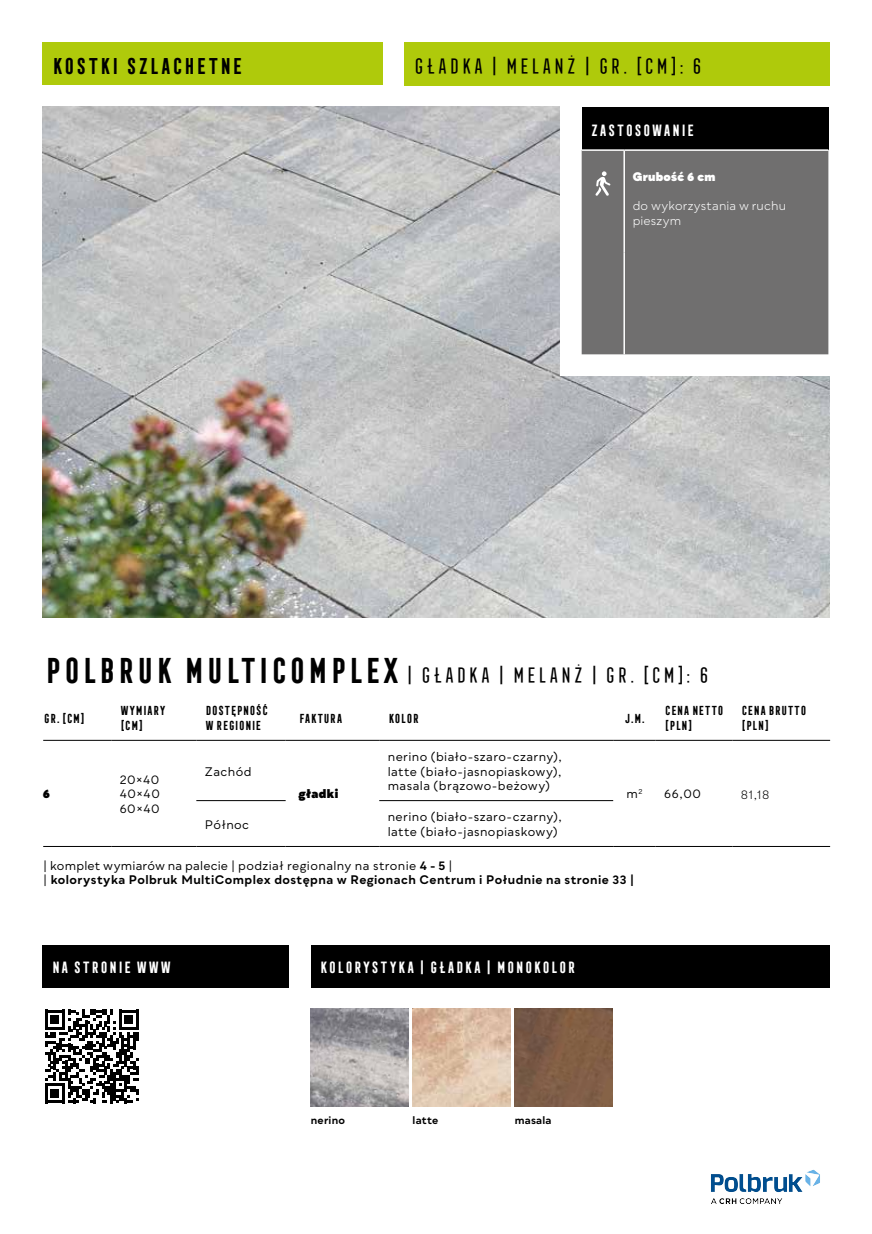
<style>
.page{position:relative;width:872px;height:1234px;background:#fff}
.page>*{position:absolute;margin:0;border:0;box-sizing:border-box;transform-origin:0 0}
.t1{font:21px "Frontage Condensed";letter-spacing:.01em;color:#000}
.t2{font:700 21px "Frontage Condensed";letter-spacing:.015em;color:#000}
.t3{font:700 15px "Frontage Condensed";letter-spacing:.03em;color:#fff}
.t4{font:12px/14.4px "Qualion";letter-spacing:.035em;color:#000;text-align:justify}
.t5{font:700 12px/14.4px "Qualion";letter-spacing:.035em;color:#000}
.t6{font:700 12px/14.4px "Frontage Condensed";letter-spacing:-.04em;color:#000}
.t7{font:12px/14.4px "Qualion";letter-spacing:.015em;color:#fff}
.t8{font:900 12px "Qualion";letter-spacing:.02em;color:#fff}
.t9{font:900 12px "Qualion";letter-spacing:.03em;color:#000}
.t10{font:12px "Qualion";color:#000}
.t11{font:700 10.5px "Qualion";letter-spacing:.02em;color:#000}
.s1{font-weight:700;font-size:33px}
.s2{font-weight:400}
</style>
<div class="page">
<div style="left:310px;top:944px;width:519px;height:43px;background:#000"></div>
<img style="left:43px;top:106px;width:786px;height:511px">
<hr style="left:43px;top:739px;width:68px;height:1px;background:#000">
<hr style="left:111px;top:739px;width:85px;height:1px;background:#000">
<hr style="left:196px;top:739px;width:90px;height:1px;background:#000">
<hr style="left:286px;top:739px;width:93px;height:1px;background:#000">
<hr style="left:379px;top:739px;width:234px;height:1px;background:#000">
<hr style="left:613px;top:739px;width:42px;height:1px;background:#000">
<hr style="left:655px;top:739px;width:77px;height:1px;background:#000">
<hr style="left:732px;top:739px;width:98px;height:1px;background:#000">
<hr style="left:196px;top:800px;width:90px;height:1px;background:#000">
<hr style="left:379px;top:800px;width:234px;height:1px;background:#000">
<hr style="left:43px;top:845px;width:68px;height:1px;background:#000">
<hr style="left:111px;top:845px;width:85px;height:1px;background:#000">
<hr style="left:196px;top:845px;width:90px;height:1px;background:#000">
<hr style="left:286px;top:845px;width:93px;height:1px;background:#000">
<hr style="left:379px;top:845px;width:234px;height:1px;background:#000">
<hr style="left:613px;top:845px;width:42px;height:1px;background:#000">
<hr style="left:655px;top:845px;width:77px;height:1px;background:#000">
<hr style="left:732px;top:845px;width:98px;height:1px;background:#000">
<div style="left:560px;top:86px;width:289px;height:289px;background:#fff"></div>
<div style="left:581px;top:107px;width:247px;height:43px;background:#000"></div>
<div style="left:581px;top:151px;width:247px;height:203px;background:#706f6f"></div>
<hr style="left:581px;top:149px;width:43px;height:2px;background:#fff">
<hr style="left:624px;top:149px;width:204px;height:2px;background:#fff">
<hr style="left:623px;top:151px;width:2px;height:101px;background:#fff">
<hr style="left:623px;top:252px;width:2px;height:102px;background:#fff">
<svg style="left:595px;top:171px;width:15px;height:25px"></svg>
<img style="left:515px;top:1008px;width:97px;height:98px">
<img style="left:310px;top:1008px;width:98px;height:98px">
<img style="left:412px;top:1008px;width:98px;height:98px">
<svg style="left:45px;top:1009px;width:94px;height:94px"></svg>
<div style="left:42px;top:944px;width:247px;height:43px;background:#000"></div>
<div style="left:43px;top:43px;width:340px;height:42px;background:#afca0b"></div>
<div style="left:404px;top:43px;width:425px;height:43px;background:#afca0b"></div>
<img style="left:711px;top:1169px;width:109px;height:35px">
<h1 class="t2" style="left:51px;top:54px;width:193px">KOSTKI SZLACHETNE</h1>
<h1 class="t1" style="left:412px;top:55px;width:291px">GŁADKA | MELANŻ | GR. [CM]: 6</h1>
<p class="t3" style="left:590px;top:121px;width:105px">ZASTOSOWANIE</p>
<p class="t8" style="left:632px;top:170px;width:84px">Grubość 6 cm</p>
<p class="t7" style="left:632px;top:199px;width:155px">do wykorzystania w ruchu pieszym</p>
<h1 class="t1" style="left:43px;top:663px;width:667px"><span class="s1">POLBRUK MULTICOMPLEX</span> | GŁADKA | MELANŻ | GR. [CM]: 6</h1>
<p class="t6" style="left:43px;top:710px;width:43px">GR. [CM]</p>
<p class="t6" style="left:120px;top:703px;width:47px">WYMIARY [CM]</p>
<p class="t6" style="left:205px;top:703px;width:65px">DOSTĘPNOŚĆ<br>W REGIONIE</p>
<p class="t6" style="left:298px;top:710px;width:45px">FAKTURA</p>
<p class="t6" style="left:388px;top:710px;width:33px">KOLOR</p>
<p class="t6" style="left:624px;top:710px;width:22px">J.M.</p>
<p class="t6" style="left:664px;top:703px;width:61px">CENA NETTO [PLN]</p>
<p class="t6" style="left:741px;top:703px;width:67px">CENA BRUTTO [PLN]</p>
<p class="t4" style="left:388px;top:749px;width:176px">nerino (biało-szaro-czarny), latte (biało-jasnopiaskowy), masala (brązowo-beżowy)</p>
<p class="t4" style="left:205px;top:764px;width:48px">Zachód</p>
<p class="t4" style="left:120px;top:772px;width:42px">20×40<br>40×40<br>60×40</p>
<p class="t9" style="left:298px;top:787px;width:41px">gładki</p>
<p class="t4" style="left:626px;top:787px;width:17px">m<sup>2</sup></p>
<p class="t4" style="left:664px;top:787px;width:38px">66,00</p>
<p class="t10" style="left:741px;top:787px;width:30px">81,18</p>
<p class="t9" style="left:43px;top:787px;width:8px">6</p>
<p class="t4" style="left:205px;top:817px;width:46px">Północ</p>
<p class="t4" style="left:388px;top:809px;width:176px">nerino (biało-szaro-czarny), latte (biało-jasnopiaskowy)</p>
<p class="t5" style="left:43px;top:858px;width:592px"><span class="s2">| komplet wymiarów na palecie | podział regionalny na stronie</span> 4 - 5 <span class="s2">|<br>|</span> kolorystyka Polbruk MultiComplex dostępna w Regionach Centrum i Południe na stronie 33 |</p>
<p class="t3" style="left:51px;top:958px;width:121px">NA STRONIE WWW</p>
<p class="t3" style="left:319px;top:958px;width:258px">KOLORYSTYKA | GŁADKA | MONOKOLOR</p>
<p class="t11" style="left:311px;top:1113px;width:36px">nerino</p>
<p class="t11" style="left:412px;top:1113px;width:27px">latte</p>
<p class="t11" style="left:515px;top:1113px;width:38px">masala</p>
</div>
